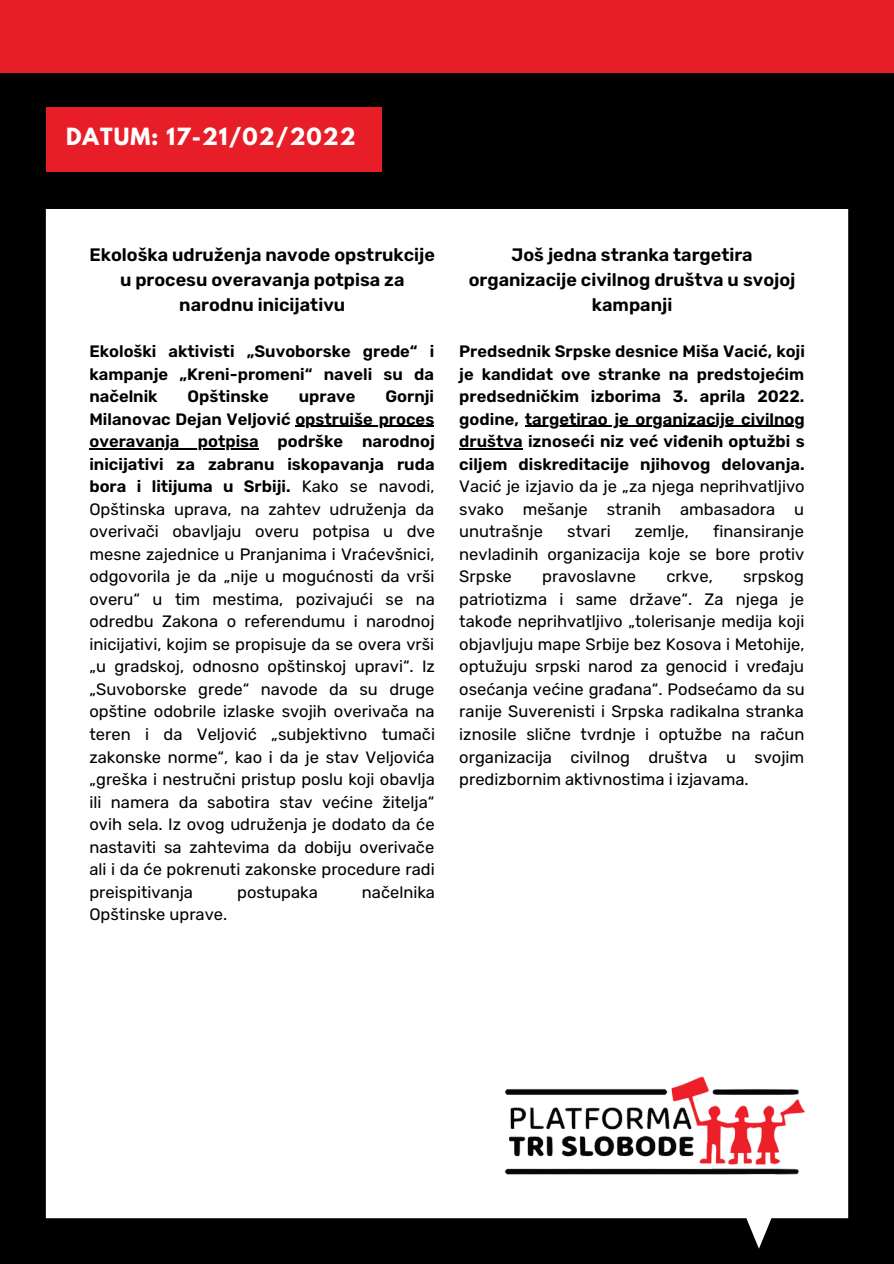
<style>
.page{position:relative;width:894px;height:1264px;background:#fff}
.page>*{position:absolute;margin:0;border:0;box-sizing:border-box;transform-origin:0 0}
.t1{font:700 21px "League Spartan";letter-spacing:.05em;color:#fff}
.t2{font:600 18px/24.8px "Rubik";color:#000;text-align:center}
.t3{font:16.5px/22.5px "Rubik";color:#000;text-align:justify}
.t4{font:600 16.5px/22.5px "Rubik";color:#000;text-align:justify}
.s1{font-weight:600}
.s2{font-weight:400}
</style>
<div class="page">
<div style="left:0;top:0;width:893px;height:1263px;background:#000"></div>
<div style="left:46px;top:209px;width:802px;height:1039px;background:#fff"></div>
<div style="left:0;top:0;width:893px;height:72px;background:#e71e27"></div>
<img style="left:504px;top:1076px;width:300px;height:98px">
<hr style="left:295px;top:425px;width:139px;height:2px;background:#000">
<hr style="left:89px;top:448px;width:170px;height:1px;background:#000">
<hr style="left:524px;top:425px;width:280px;height:2px;background:#000">
<hr style="left:459px;top:448px;width:63px;height:1px;background:#000">
<div style="left:46px;top:108px;width:335px;height:64px;background:#e71e27"></div>
<p class="t1" style="left:66px;top:126px;width:291px">DATUM: 17-21/02/2022</p>
<p class="t2" style="left:89px;top:243px;width:347px">Ekološka udruženja navode opstrukcije u procesu overavanja potpisa za narodnu inicijativu</p>
<p class="t4" style="left:89px;top:340px;width:346px">Ekološki aktivisti „Suvoborske grede“ i kampanje „Kreni-promeni“ naveli su da načelnik</p>
<p class="t4" style="left:187px;top:385px;width:83px">Opštinske</p>
<p class="t4" style="left:299px;top:385px;width:58px">uprave</p>
<p class="t3" style="left:89px;top:385px;width:347px;text-indent:296px"><span class="s1">Gornji Milanovac Dejan Veljović opstruiše proces overavanja potpisa podrške narodnoj inicijativi za zabranu iskopavanja ruda bora i litijuma u Srbiji.</span> Kako se navodi, Opštinska uprava, na zahtev udruženja da overivači obavljaju overu potpisa u dve mesne zajednice u Pranjanima i Vraćevšnici, odgovorila je da „nije u mogućnosti da vrši overu“ u tim mestima, pozivajući se na odredbu Zakona o referendumu i narodnoj inicijativi, kojim se propisuje da se overa vrši „u gradskoj, odnosno opštinskoj upravi“. Iz „Suvoborske grede“ navode da su druge opštine odobrile izlaske svojih overivača na teren i da Veljović „subjektivno tumači zakonske norme“, kao i da je stav Veljovića „greška i nestručni pristup poslu koji obavlja ili namera da sabotira stav većine žitelja“ ovih sela. Iz ovog udruženja je dodato da će nastaviti sa zahtevima da dobiju overivače ali i da će pokrenuti zakonske procedure radi preispitivanja</p>
<p class="t3" style="left:237px;top:880px;width:82px">postupaka</p>
<p class="t3" style="left:362px;top:880px;width:75px">načelnika</p>
<p class="t3" style="left:89px;top:903px;width:139px">Opštinske uprave.</p>
<p class="t2" style="left:468px;top:243px;width:328px">Još jedna stranka targetira organizacije civilnog društva u svojoj kampanji</p>
<p class="t4" style="left:459px;top:340px;width:347px">Predsednik Srpske desnice Miša Vacić, koji je kandidat ove stranke na predstojećim predsedničkim izborima 3. aprila 2022. godine, targetirao je organizacije civilnog društva iznoseći niz već viđenih optužbi s ciljem diskreditacije njihovog delovanja.<br><span class="s2">Vacić je izjavio da je „za njega neprihvatljivo svako mešanje stranih ambasadora u unutrašnje</span></p>
<p class="t3" style="left:459px;top:520px;width:346px;text-indent:254px">finansiranje nevladinih organizacija koje se bore protiv Srpske</p>
<p class="t3" style="left:567px;top:520px;width:45px">stvari</p>
<p class="t3" style="left:634px;top:520px;width:55px">zemlje,</p>
<p class="t3" style="left:459px;top:565px;width:347px;text-indent:284px">srpskog patriotizma i same države“. Za njega je takođe neprihvatljivo „tolerisanje medija koji objavljuju mape Srbije bez Kosova i Metohije, optužuju srpski narod za genocid i vređaju osećanja većine građana“. Podsećamo da su ranije Suverenisti i Srpska radikalna stranka iznosile slične tvrdnje i optužbe na račun organizacija civilnog društva u svojim predizbornim aktivnostima i izjavama.</p>
<p class="t3" style="left:542px;top:565px;width:95px">pravoslavne</p>
<p class="t3" style="left:666px;top:565px;width:48px">crkve,</p>
</div>
